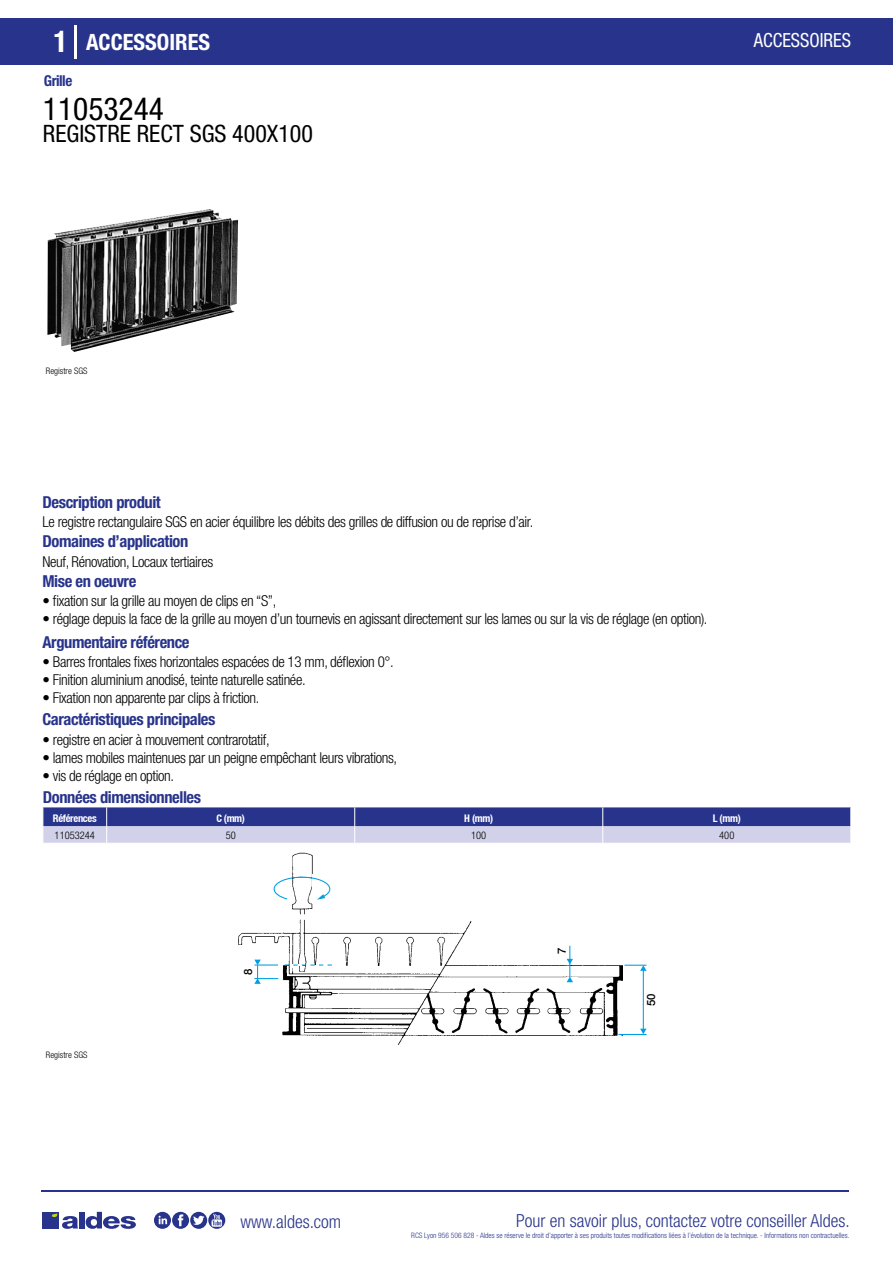
<style>
.page{position:relative;width:893px;height:1263px;background:#fff}
.page>*{position:absolute;margin:0;border:0;box-sizing:border-box;transform-origin:0 0}
.t1{font:condensed 31.5px "Helvetica Neue LT Std";color:#000}
.t2{font:condensed 24px "Helvetica Neue LT Std";color:#000}
.t3{font:700 condensed 22.5px "Helvetica Neue LT Std";color:#fff}
.t4{font:condensed 19.5px "Helvetica Neue LT Std";color:#fff;scale:.95 1}
.t5{font:300 condensed 18px "Helvetica Neue";color:#28348b}
.t6{font:700 condensed 16.5px "Helvetica Neue LT Std";letter-spacing:-.025em;color:#28348b}
.t7{font:300 condensed 15px "Helvetica Neue LT Std";letter-spacing:-.025em;color:#000}
.t8{font:700 condensed 15px "Helvetica Neue LT Std";letter-spacing:-.035em;color:#28348b}
.t9{font:500 11.4px "Helvetica Neue";color:#000}
.t10{font:700 condensed 10.5px "Helvetica Neue";letter-spacing:-.03em;color:#fff}
.t11{font:300 condensed 10.5px "Helvetica Neue";color:#000}
.t12{font:300 condensed 9px "Helvetica Neue";color:#000}
.t13{font:300 condensed 7.5px "Helvetica Neue";color:#28348b}
.s1{font-size:30px}
</style>
<div class="page">
<div style="left:0;top:18px;width:893px;height:46px;background:#28348b"></div>
<hr style="left:74px;top:25px;width:2px;height:33px;background:#fff">
<svg style="left:47px;top:209px;width:191px;height:143px"></svg>
<svg style="left:43px;top:807px;width:808px;height:36px;background:#7b81b9"></svg>
<img style="left:238px;top:852px;width:385px;height:192px">
<div style="left:313px;top:874px;width:25px;height:28px;background:#fff"></div>
<div style="left:266px;top:874px;width:26px;height:28px;background:#fff"></div>
<div style="left:256px;top:957px;width:26px;height:28px;background:#fff"></div>
<div style="left:306px;top:965px;width:35px;height:7px;background:#fff"></div>
<div style="left:250px;top:960px;width:14px;height:23px;background:#fff"></div>
<div style="left:550px;top:944px;width:26px;height:21px;background:#fff"></div>
<div style="left:566px;top:977px;width:11px;height:12px;background:#fff"></div>
<hr style="left:643px;top:970px;width:1px;height:62px;background:#009fe3">
<svg style="left:618px;top:1029px;width:28px;height:6px"></svg>
<svg style="left:624px;top:965px;width:22px;height:6px"></svg>
<hr style="left:569px;top:946px;width:1px;height:31px;background:#009fe3">
<svg style="left:567px;top:959px;width:6px;height:5px"></svg>
<svg style="left:567px;top:977px;width:6px;height:5px"></svg>
<svg style="left:285px;top:964px;width:50px;height:5px"></svg>
<svg style="left:273px;top:876px;width:58px;height:24px"></svg>
<svg style="left:254px;top:959px;width:24px;height:25px"></svg>
<hr style="left:41px;top:1190px;width:808px;height:1px;background:#28348b">
<svg style="left:154px;top:1212px;width:71px;height:17px"></svg>
<div style="left:42px;top:1212px;width:17px;height:16px;background:#28348b"></div>
<div style="left:79px;top:1212px;width:5px;height:16px;background:#28348b"></div>
<svg style="left:86px;top:1212px;width:50px;height:17px"></svg>
<svg style="left:52px;top:1213px;width:26px;height:16px"></svg>
<h3 class="t3" style="left:54px;top:28px;width:158px"><span class="s1">1</span> ACCESSOIRES</h3>
<h3 class="t4" style="left:754px;top:29px;width:104px">ACCESSOIRES</h3>
<p class="t8" style="left:44px;top:71px;width:30px">Grille</p>
<h1 class="t1" style="left:43px;top:91px;width:122px">11053244</h1>
<h2 class="t2" style="left:43px;top:120px;width:271px">REGISTRE RECT SGS 400X100</h2>
<p class="t12" style="left:46px;top:365px;width:43px">Registre SGS</p>
<p class="t6" style="left:43px;top:492px;width:120px">Description produit</p>
<p class="t6" style="left:43px;top:531px;width:147px">Domaines d’application</p>
<p class="t6" style="left:43px;top:571px;width:95px">Mise en oeuvre</p>
<p class="t7" style="left:43px;top:513px;width:492px">Le registre rectangulaire SGS en acier équilibre les débits des grilles de diffusion ou de reprise d’air.</p>
<p class="t7" style="left:43px;top:553px;width:172px">Neuf, Rénovation, Locaux tertiaires</p>
<p class="t7" style="left:43px;top:592px;width:235px">• fixation sur la grille au moyen de clips en “S”,</p>
<p class="t7" style="left:43px;top:610px;width:666px">• réglage depuis la face de la grille au moyen d’un tournevis en agissant directement sur les lames ou sur la vis de réglage (en option).</p>
<p class="t6" style="left:43px;top:632px;width:149px">Argumentaire référence</p>
<p class="t7" style="left:43px;top:653px;width:353px">• Barres frontales fixes horizontales espacées de 13 mm, déflexion 0°.</p>
<p class="t7" style="left:43px;top:671px;width:265px">• Finition aluminium anodisé, teinte naturelle satinée.</p>
<p class="t7" style="left:43px;top:689px;width:218px">• Fixation non apparente par clips à friction.</p>
<p class="t6" style="left:43px;top:709px;width:174px">Caractéristiques principales</p>
<p class="t7" style="left:43px;top:731px;width:229px">• registre en acier à mouvement contrarotatif,</p>
<p class="t7" style="left:43px;top:749px;width:356px">• lames mobiles maintenues par un peigne empêchant leurs vibrations,</p>
<p class="t7" style="left:43px;top:767px;width:133px">• vis de réglage en option.</p>
<p class="t6" style="left:43px;top:787px;width:160px">Données dimensionnelles</p>
<p class="t10" style="left:53px;top:812px;width:45px">Références</p>
<p class="t10" style="left:216px;top:812px;width:30px">C (mm)</p>
<p class="t10" style="left:464px;top:812px;width:30px">H (mm)</p>
<p class="t10" style="left:713px;top:812px;width:29px">L (mm)</p>
<p class="t11" style="left:55px;top:829px;width:42px">11053244</p>
<p class="t11" style="left:226px;top:829px;width:12px">50</p>
<p class="t11" style="left:471px;top:829px;width:17px">100</p>
<p class="t11" style="left:719px;top:829px;width:17px">400</p>
<p class="t12" style="left:46px;top:1050px;width:43px">Registre SGS</p>
<p class="t9" style="left:241px;top:975px;width:8px;rotate:-90deg">8</p>
<p class="t9" style="left:555px;top:954px;width:8px;rotate:-90deg">7</p>
<p class="t9" style="left:644px;top:1006px;width:14px;rotate:-90deg">50</p>
<p class="t5" style="left:240px;top:1211px;width:102px">www.aldes.com</p>
<p class="t5" style="left:516px;top:1211px;width:335px">Pour en savoir plus, contactez votre conseiller Aldes.</p>
<p class="t13" style="left:411px;top:1230px;width:440px">RCS Lyon 956 506 828 - Aldes se réserve le droit d’apporter à ses produits toutes modifications liées à l’évolution de la technique. - Informations non contractuelles.</p>
</div>
